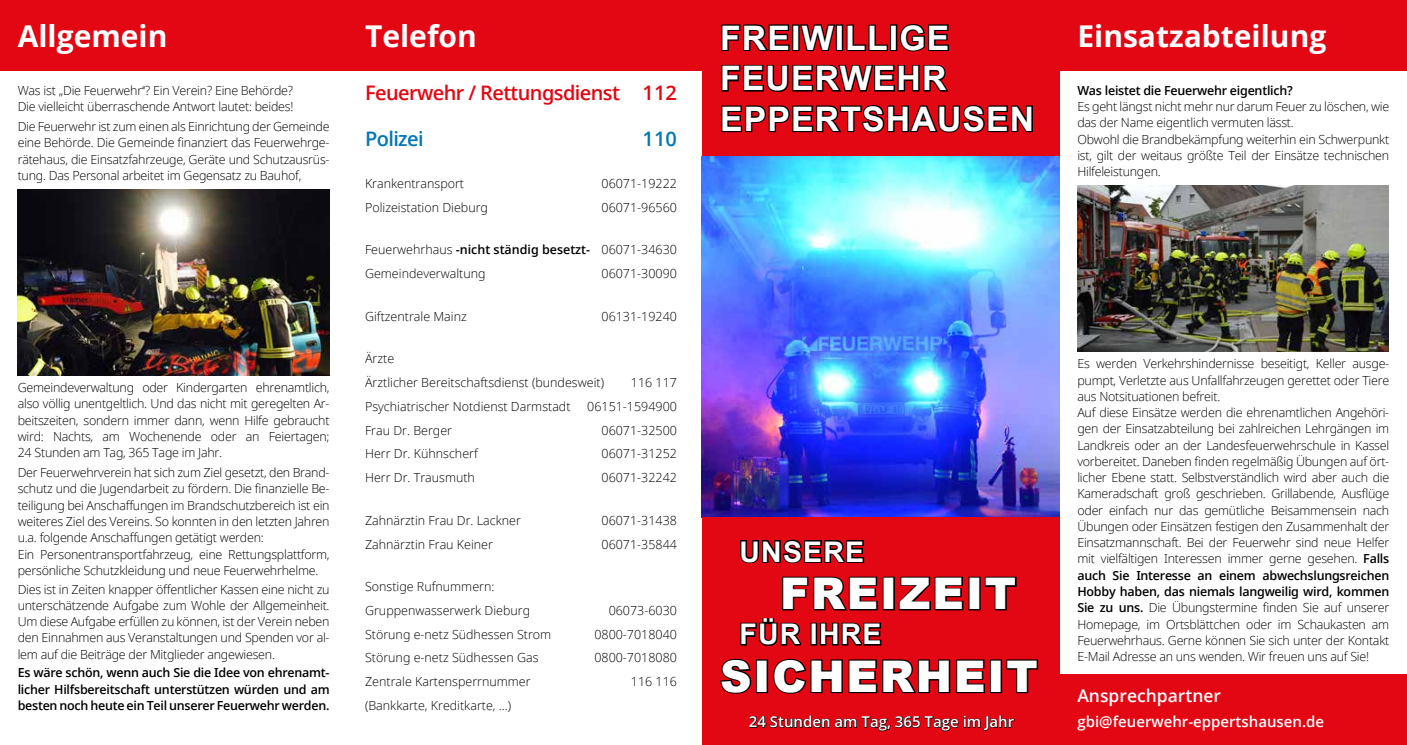
<style>
.page{position:relative;width:1407px;height:745px;background:#fff}
.page>*{position:absolute;margin:0;border:0;box-sizing:border-box;transform-origin:0 0}
.t1{font:900 43.5px "Arial";letter-spacing:.045em;color:#fff}
.t2{font:700 33.75px/40.5px "Arial";letter-spacing:.035em;color:#fff}
.t3{font:700 30px "Open Sans";color:#fff}
.t4{font:700 28.38px "Arial";letter-spacing:.045em;color:#fff}
.t5{font:600 20px "Open Sans";letter-spacing:-.03em;color:#e30613}
.t6{font:600 20px "Open Sans";letter-spacing:-.03em;color:#0077b4}
.t7{font:600 17.5px "Open Sans";color:#fff}
.t8{font:600 15px "Open Sans";color:#fff}
.t9{font:300 12.5px/16.2px "Open Sans";letter-spacing:-.02em;color:#000}
.t10{font:300 12.5px/23.8px "Open Sans";color:#000}
.t11{font:600 12.5px/16.2px "Open Sans";letter-spacing:-.02em;color:#000;text-align:justify}
.s1{font-family:"Arial"}
.s2{font-weight:600}
</style>
<div class="page">
<div style="left:702px;top:0;width:357px;height:191px;background:#e30613"></div>
<img style="left:702px;top:156px;width:357px;height:361px">
<div style="left:0;top:0;width:702px;height:71px;background:#e30613"></div>
<svg style="left:721px;top:24px;width:69px;height:28px"></svg>
<div style="left:792px;top:24px;width:7px;height:27px;border:2px solid #000"></div>
<svg style="left:798px;top:24px;width:39px;height:28px"></svg>
<div style="left:836px;top:24px;width:7px;height:27px;border:2px solid #000"></div>
<svg style="left:846px;top:24px;width:42px;height:28px"></svg>
<div style="left:890px;top:24px;width:7px;height:27px;border:2px solid #000"></div>
<svg style="left:899px;top:24px;width:50px;height:28px"></svg>
<svg style="left:721px;top:64px;width:228px;height:28px"></svg>
<svg style="left:721px;top:105px;width:312px;height:28px"></svg>
<div style="left:1059px;top:0;width:348px;height:71px;background:#e30613"></div>
<div style="left:1059px;top:673px;width:348px;height:71px;background:#e30613"></div>
<div style="left:702px;top:517px;width:357px;height:227px;background:#e30613"></div>
<svg style="left:740px;top:539px;width:125px;height:25px"></svg>
<div style="left:883px;top:576px;width:12px;height:34px;border:2px solid #000"></div>
<svg style="left:898px;top:576px;width:66px;height:35px"></svg>
<div style="left:968px;top:576px;width:12px;height:34px;border:2px solid #000"></div>
<svg style="left:984px;top:576px;width:33px;height:35px"></svg>
<svg style="left:740px;top:576px;width:143px;height:70px"></svg>
<svg style="left:720px;top:658px;width:32px;height:36px"></svg>
<div style="left:756px;top:659px;width:12px;height:33px;border:2px solid #000"></div>
<svg style="left:773px;top:658px;width:212px;height:36px"></svg>
<div style="left:990px;top:659px;width:12px;height:33px;border:2px solid #000"></div>
<svg style="left:1006px;top:659px;width:33px;height:35px"></svg>
<svg style="left:749px;top:715px;width:265px;height:16px"></svg>
<img style="left:17px;top:190px;width:313px;height:185px">
<img style="left:1078px;top:185px;width:310px;height:166px">
<h3 class="t3" style="left:18px;top:15px;width:151px">Allgemein</h3>
<h3 class="t3" style="left:365px;top:15px;width:113px">Telefon</h3>
<h3 class="t3" style="left:1077px;top:15px;width:250px"><span class="s1">Einsatz</span>abteilung</h3>
<h2 class="t2" style="left:720px;top:18px;width:316px">FREIWILLIGE<br>FEUERWEHR<br>EPPERTSHAUSEN</h2>
<h3 class="t5" style="left:365px;top:79px;width:313px">Feuerwehr / Rettungsdienst 112</h3>
<h3 class="t6" style="left:365px;top:124px;width:60px">Polizei</h3>
<h3 class="t6" style="left:643px;top:124px;width:36px">110</h3>
<p class="t10" style="left:365px;top:171px;width:101px">Krankentransport</p>
<p class="t10" style="left:601px;top:171px;width:77px">06071-19222</p>
<p class="t10" style="left:365px;top:195px;width:124px">Polizeistation Dieburg</p>
<p class="t10" style="left:601px;top:195px;width:77px">06071-96560</p>
<p class="t10" style="left:365px;top:237px;width:313px">Feuerwehrhaus <span class="s2">-nicht ständig besetzt-</span> 06071-34630<br>Gemeindeverwaltung</p>
<p class="t11" style="left:1077px;top:82px;width:217px">Was leistet die Feuerwehr eigentlich?</p>
<p class="t9" style="left:1077px;top:98px;width:313px">Es geht längst nicht mehr nur darum Feuer zu löschen, wie das der Name eigentlich vermuten lässt.<br>Obwohl die Brandbekämpfung weiterhin ein Schwerpunkt ist, gilt der weitaus größte Teil der Einsätze technischen Hilfeleistungen.</p>
<p class="t9" style="left:18px;top:82px;width:277px">Was ist „Die Feuerwehr‘‘? Ein Verein? Eine Behörde?<br>Die vielleicht überraschende Antwort lautet: beides!</p>
<p class="t9" style="left:18px;top:118px;width:313px;text-align:justify">Die Feuerwehr ist zum einen als Einrichtung der Gemeinde eine Behörde. Die Gemeinde finanziert das Feuerwehrge&shy;rätehaus, die Einsatzfahrzeuge, Geräte und Schutzausrüs&shy;tung. Das Personal arbeitet im Gegensatz zu Bauhof,</p>
<p class="t10" style="left:601px;top:261px;width:77px">06071-30090</p>
<p class="t9" style="left:18px;top:379px;width:313px;text-align:justify">Gemeindeverwaltung oder Kindergarten ehrenamtlich, also völlig unentgeltlich. Und das nicht mit geregelten Ar&shy;beitszeiten, sondern immer dann, wenn Hilfe gebraucht wird: Nachts, am Wochenende oder an Feiertagen; 24 Stunden am Tag, 365 Tage im Jahr.</p>
<p class="t9" style="left:18px;top:464px;width:313px">Der Feuerwehrverein hat sich zum Ziel gesetzt, den Brand&shy;schutz und die Jugendarbeit zu fördern. Die finanzielle Be&shy;teiligung bei Anschaffungen im Brandschutzbereich ist ein weiteres Ziel des Vereins. So konnten in den letzten Jahren u.a. folgende Anschaffungen getätigt werden:<br>Ein Personentransportfahrzeug, eine Rettungsplattform, persönliche Schutzkleidung und neue Feuerwehrhelme.</p>
<p class="t9" style="left:18px;top:580px;width:313px;text-align:justify">Dies ist in Zeiten knapper öffentlicher Kassen eine nicht zu unterschätzende Aufgabe zum Wohle der Allgemeinheit.<br>Um diese Aufgabe erfüllen zu können, ist der Verein neben den Einnahmen aus Veranstaltungen und Spenden vor al&shy;lem auf die Beiträge der Mitglieder angewiesen.</p>
<p class="t11" style="left:18px;top:664px;width:313px">Es wäre schön, wenn auch Sie die Idee von ehrenamt&shy;licher Hilfsbereitschaft unterstützen würden und am besten noch heute ein Teil unserer Feuerwehr werden.</p>
<p class="t10" style="left:365px;top:304px;width:103px">Giftzentrale Mainz</p>
<p class="t10" style="left:601px;top:304px;width:77px">06131-19240</p>
<p class="t10" style="left:365px;top:346px;width:240px">Ärzte<br>Ärztlicher Bereitschaftsdienst (bundesweit)</p>
<p class="t9" style="left:631px;top:374px;width:48px">116 117</p>
<p class="t10" style="left:365px;top:394px;width:207px">Psychiatrischer Notdienst Darmstadt</p>
<p class="t10" style="left:587px;top:394px;width:91px">06151-1594900</p>
<p class="t10" style="left:365px;top:417px;width:89px">Frau Dr. Berger</p>
<p class="t10" style="left:601px;top:417px;width:77px">06071-32500</p>
<p class="t10" style="left:365px;top:441px;width:114px">Herr Dr. Kühnscherf</p>
<p class="t10" style="left:601px;top:441px;width:77px">06071-31252</p>
<p class="t10" style="left:365px;top:465px;width:111px">Herr Dr. Trausmuth</p>
<p class="t10" style="left:601px;top:465px;width:77px">06071-32242</p>
<p class="t10" style="left:365px;top:507px;width:157px">Zahnärztin Frau Dr. Lackner</p>
<p class="t10" style="left:601px;top:507px;width:77px">06071-31438</p>
<p class="t10" style="left:365px;top:531px;width:129px">Zahnärztin Frau Keiner</p>
<p class="t10" style="left:601px;top:531px;width:77px">06071-35844</p>
<p class="t10" style="left:365px;top:574px;width:167px">Sonstige Rufnummern:<br>Gruppenwasserwerk Dieburg</p>
<p class="t10" style="left:609px;top:597px;width:70px">06073-6030</p>
<p class="t10" style="left:365px;top:621px;width:188px">Störung e-netz Südhessen Strom</p>
<p class="t10" style="left:594px;top:621px;width:84px">0800-7018040</p>
<p class="t10" style="left:365px;top:645px;width:175px">Störung e-netz Südhessen Gas</p>
<p class="t10" style="left:594px;top:645px;width:84px">0800-7018080</p>
<p class="t10" style="left:365px;top:669px;width:167px">Zentrale Kartensperrnummer</p>
<p class="t9" style="left:631px;top:672px;width:48px">116 116</p>
<p class="t10" style="left:365px;top:692px;width:148px">(Bankkarte, Kreditkarte, ...)</p>
<h3 class="t4" style="left:739px;top:531px;width:126px">UNSERE</h3>
<h1 class="t1" style="left:780px;top:561px;width:238px">FREIZEIT</h1>
<h3 class="t4" style="left:739px;top:614px;width:144px">FÜR IHRE</h3>
<h1 class="t1" style="left:720px;top:644px;width:319px">SICHERHEIT</h1>
<p class="t8" style="left:749px;top:711px;width:267px">24 Stunden am Tag, 365 Tage im Jahr</p>
<p class="t9" style="left:1077px;top:355px;width:313px">Es werden Verkehrshindernisse beseitigt, Keller ausge&shy;pumpt, Verletzte aus Unfallfahrzeugen gerettet oder Tiere aus Notsituationen befreit.<br>Auf diese Einsätze werden die ehrenamtlichen Angehöri&shy;gen der Einsatzabteilung bei zahlreichen Lehrgängen im Landkreis oder an der Landesfeuerwehrschule in Kassel vorbereitet. Daneben finden regelmäßig Übungen auf ört&shy;licher Ebene statt. Selbstverständlich wird aber auch die Kameradschaft groß geschrieben. Grillabende, Ausflüge oder einfach nur das gemütliche Beisammensein nach Übungen oder Einsätzen festigen den Zusammenhalt der Einsatzmannschaft. Bei der Feuerwehr sind neue Helfer mit vielfältigen Interessen immer gerne gesehen. <span class="s2">Falls auch Sie Interesse an einem abwechslungsreichen Hobby haben, das niemals langweilig wird, kommen Sie zu uns.</span> Die Übungstermine finden Sie auf unserer Homepage, im Ortsblättchen oder im Schaukasten am Feuerwehrhaus. Gerne können Sie sich unter der Kontakt E-Mail Adresse an uns wenden. Wir freuen uns auf Sie!</p>
<h3 class="t7" style="left:1077px;top:683px;width:145px">Ansprechpartner</h3>
<p class="t8" style="left:1077px;top:710px;width:248px">gbi@feuerwehr-eppertshausen.de</p>
</div>
